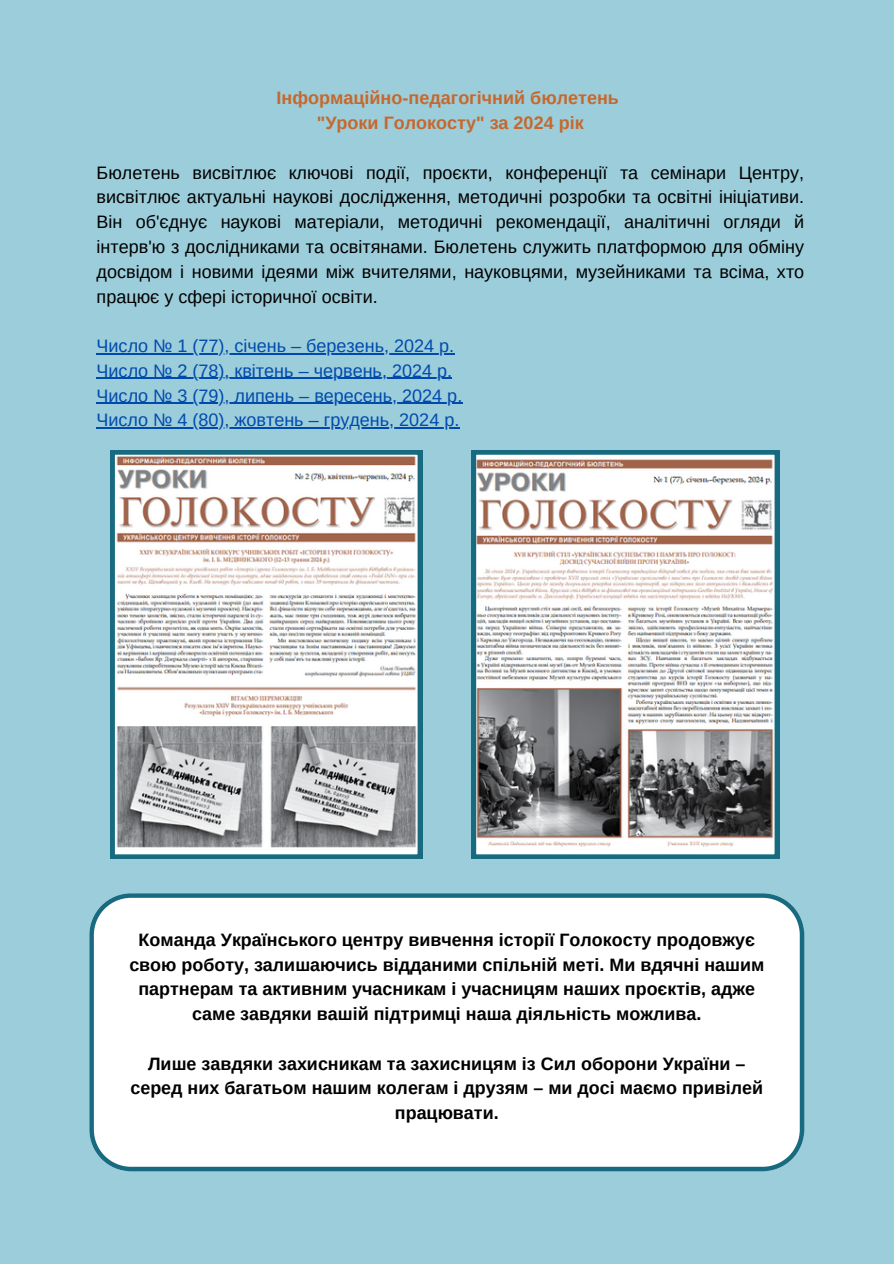
<style>
.page{position:relative;width:894px;height:1264px;background:#fff}
.page>*{position:absolute;margin:0;border:0;box-sizing:border-box;transform-origin:0 0}
.t1{font:18px/24.8px "Arimo";color:#000;text-align:justify}
.t2{font:18px "Arimo";color:#004aad}
.t3{font:700 18px/24.8px "Arimo";color:#c6682d;text-align:center}
.t4{font:700 17.85px/24.8px "Arimo";color:#000;text-align:center}
</style>
<div class="page">
<div style="left:0;top:0;width:893px;height:1263px;background:#9ccdda"></div>
<svg style="left:110px;top:450px;width:312px;height:408px;background:#c8c9c9"></svg>
<svg style="left:471px;top:450px;width:307px;height:408px;background:#b9b9b8"></svg>
<svg style="left:97px;top:353px;width:12px;height:1px"></svg>
<hr style="left:109px;top:353px;width:345px;height:1px;background:#004aad">
<svg style="left:97px;top:378px;width:12px;height:1px"></svg>
<hr style="left:109px;top:378px;width:184px;height:1px;background:#004aad">
<svg style="left:293px;top:378px;width:20px;height:1px"></svg>
<hr style="left:313px;top:378px;width:139px;height:1px;background:#004aad">
<svg style="left:97px;top:402px;width:12px;height:2px"></svg>
<hr style="left:109px;top:402px;width:185px;height:2px;background:#004aad">
<hr style="left:294px;top:402px;width:20px;height:2px;background:#004aad">
<hr style="left:314px;top:402px;width:148px;height:2px;background:#004aad">
<hr style="left:97px;top:427px;width:207px;height:1px;background:#004aad">
<svg style="left:304px;top:427px;width:20px;height:1px"></svg>
<hr style="left:324px;top:427px;width:135px;height:1px;background:#004aad">
<div style="left:89px;top:893px;width:715px;height:278px;background:#fff"></div>
<h1 class="t3" style="left:276px;top:86px;width:344px">Інформаційно-педагогічний бюлетень "Уроки Голокосту" за 2024 рік</h1>
<p class="t1" style="left:97px;top:160px;width:709px">Бюлетень висвітлює ключові події, проєкти, конференції та семінари Центру, висвітлює актуальні наукові дослідження, методичні розробки та освітні ініціативи.<br>Він об'єднує наукові матеріали, методичні рекомендації, аналітичні огляди й інтерв'ю з дослідниками та освітянами. Бюлетень служить платформою для обміну досвідом і новими ідеями між вчителями, науковцями, музейниками та всіма, хто працює у сфері історичної освіти.</p>
<p class="t2" style="left:97px;top:336px;width:359px">Число № 1 (77), січень – березень, 2024 р.</p>
<p class="t2" style="left:97px;top:360px;width:357px">Число № 2 (78), квітень – червень, 2024 р.</p>
<p class="t2" style="left:97px;top:385px;width:367px">Число № 3 (79), липень – вересень, 2024 р.</p>
<h1 class="t2" style="left:97px;top:410px;width:364px">Число № 4 (80), жовтень – грудень, 2024 р.</h1>
<p class="t4" style="left:129px;top:927px;width:636px">Команда Українського центру вивчення історії Голокосту продовжує свою роботу, залишаючись відданими спільній меті. Ми вдячні нашим партнерам та активним учасникам і учасницям наших проєктів, адже саме завдяки вашій підтримці наша діяльність можлива.</p>
<p class="t4" style="left:130px;top:1051px;width:634px">Лише завдяки захисникам та захисницям із Сил оборони України – серед них багатьом нашим колегам і друзям – ми досі маємо привілей працювати.</p>
</div>
